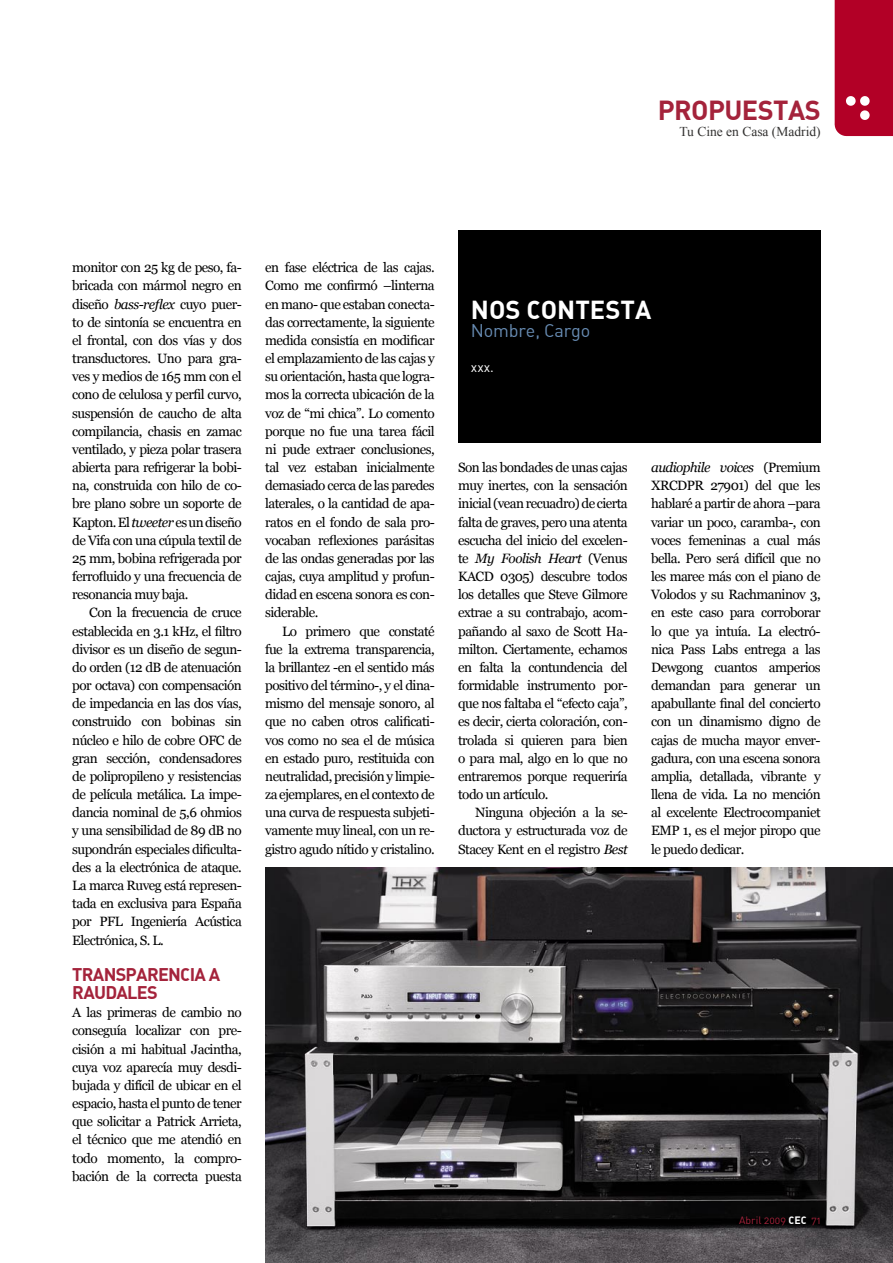
<style>
.page{position:relative;width:893px;height:1263px;background:#fff}
.page>*{position:absolute;margin:0;border:0;box-sizing:border-box;transform-origin:0 0}
.t1{font:700 27px "DIN Alternate";letter-spacing:-.02em;color:#a4233b}
.t2{font:700 25.5px "DIN Alternate";color:#fff}
.t3{font:700 18px/18.1px "DIN Alternate";letter-spacing:-.04em;color:#a4233b}
.t4{font:18px "DIN Alternate";letter-spacing:-.01em;color:#678bb2}
.t5{font:13.5px/18.1px "Georgia";letter-spacing:-.04em;color:#000;text-align:justify}
.t6{font:13.5px "Times";color:#323130}
.t7{font:13.5px "DIN Alternate";color:#fff}
.t8{font:10.5px "DIN Alternate";color:#a4233b}
.s1{font-style:italic}
.s2{font-weight:700;color:#fff}
</style>
<div class="page">
<div style="left:835px;top:0;width:58px;height:136px;background:#b20026"></div>
<div style="left:458px;top:230px;width:363px;height:212px;background:#000"></div>
<img style="left:265px;top:868px;width:628px;height:395px">
<h1 class="t1" style="left:658px;top:92px;width:165px">PROPUESTAS</h1>
<p class="t6" style="left:679px;top:122px;width:143px">Tu Cine en Casa (Madrid)</p>
<p class="t5" style="left:72px;top:258px;width:171px">monitor con 25 kg de peso, fa&shy;bricada con mármol negro en diseño <span class="s1">bass-reflex</span> cuyo puer&shy;to de sintonía se encuentra en el frontal, con dos vías y dos transductores. Uno para gra&shy;ves y medios de 165 mm con el cono de celulosa y perfil curvo, suspensión de caucho de alta compilancia, chasis en zamac ventilado, y pieza polar trasera abierta para refrigerar la bobi&shy;na, construida con hilo de co&shy;bre plano sobre un soporte de Kapton. El <span class="s1">tweeter</span> es un diseño de Vifa con una cúpula textil de 25 mm, bobina refrigerada por ferrofluido y una frecuencia de resonancia muy baja.</p>
<p class="t5" style="left:72px;top:604px;width:171px;text-indent:17px">Con la frecuencia de cruce establecida en 3.1 kHz, el filtro divisor es un diseño de segun&shy;do orden (12 dB de atenuación por octava) con compensación de impedancia en las dos vías, construido con bobinas sin núcleo e hilo de cobre OFC de gran sección, condensadores de polipropileno y resistencias de película metálica. La impe&shy;dancia nominal de 5,6 ohmios y una sensibilidad de 89 dB no supondrán especiales dificulta&shy;des a la electrónica de ataque.<br>La marca Ruveg está represen&shy;tada en exclusiva para España por PFL Ingeniería Acústica Electrónica, S. L.</p>
<h3 class="t3" style="left:72px;top:964px;width:149px">TRANSPARENCIA A<br>RAUDALES</h3>
<p class="t5" style="left:72px;top:1003px;width:171px">A las primeras de cambio no conseguía localizar con pre&shy;cisión a mi habitual Jacintha, cuya voz aparecía muy desdi&shy;bujada y difícil de ubicar en el espacio, hasta el punto de tener que solicitar a Patrick Arrieta, el técnico que me atendió en todo momento, la compro&shy;bación de la correcta puesta</p>
<p class="t5" style="left:265px;top:258px;width:171px">en fase eléctrica de las cajas.<br>Como me confirmó –linterna en mano- que estaban conecta&shy;das correctamente, la siguiente medida consistía en modificar el emplazamiento de las cajas y su orientación, hasta que logra&shy;mos la correcta ubicación de la voz de “mi chica”. Lo comento porque no fue una tarea fácil ni pude extraer conclusiones, tal vez estaban inicialmente demasiado cerca de las paredes laterales, o la cantidad de apa&shy;ratos en el fondo de sala pro&shy;vocaban reflexiones parásitas de las ondas generadas por las cajas, cuya amplitud y profun&shy;didad en escena sonora es con&shy;siderable.</p>
<p class="t5" style="left:265px;top:622px;width:171px;text-indent:17px">Lo primero que constaté fue la extrema transparencia, la brillantez -en el sentido más positivo del término-, y el dina&shy;mismo del mensaje sonoro, al que no caben otros calificati&shy;vos como no sea el de música en estado puro, restituida con neutralidad, precisión y limpie&shy;za ejemplares, en el contexto de una curva de respuesta subjeti&shy;vamente muy lineal, con un re&shy;gistro agudo nítido y cristalino.</p>
<h2 class="t2" style="left:471px;top:294px;width:182px">NOS CONTESTA</h2>
<h3 class="t4" style="left:471px;top:320px;width:121px">Nombre, Cargo</h3>
<p class="t7" style="left:471px;top:359px;width:25px">xxx.</p>
<p class="t5" style="left:458px;top:458px;width:171px">Son las bondades de unas cajas muy inertes, con la sensación inicial (vean recuadro) de cierta falta de graves, pero una atenta escucha del inicio del excelen&shy;te <span class="s1">My Foolish Heart</span> (Venus KACD 0305) descubre todos los detalles que Steve Gilmore extrae a su contrabajo, acom&shy;pañando al saxo de Scott Ha&shy;milton. Ciertamente, echamos en falta la contundencia del formidable instrumento por&shy;que nos faltaba el “efecto caja”, es decir, cierta coloración, con&shy;trolada si quieren para bien o para mal, algo en lo que no entraremos porque requeriría todo un artículo.</p>
<p class="t5" style="left:458px;top:803px;width:171px;text-indent:17px">Ninguna objeción a la se&shy;ductora y estructurada voz de Stacey Kent en el registro <span class="s1">Best</span></p>
<p class="t5" style="left:651px;top:458px;width:171px"><span class="s1">audiophile voices</span> (Premium XRCDPR 27901) del que les hablaré a partir de ahora –para variar un poco, caramba-, con voces femeninas a cual más bella. Pero será difícil que no les maree más con el piano de Volodos y su Rachmaninov 3, en este caso para corroborar lo que ya intuía. La electró&shy;nica Pass Labs entrega a las Dewgong cuantos amperios demandan para generar un apabullante final del concierto con un dinamismo digno de cajas de mucha mayor enver&shy;gadura, con una escena sonora amplia, detallada, vibrante y llena de vida. La no mención al excelente Electrocompaniet EMP 1, es el mejor piropo que le puedo dedicar.</p>
<p class="t8" style="left:739px;top:1214px;width:83px">Abril 2009 <span class="s2">CEC</span> 71</p>
</div>
